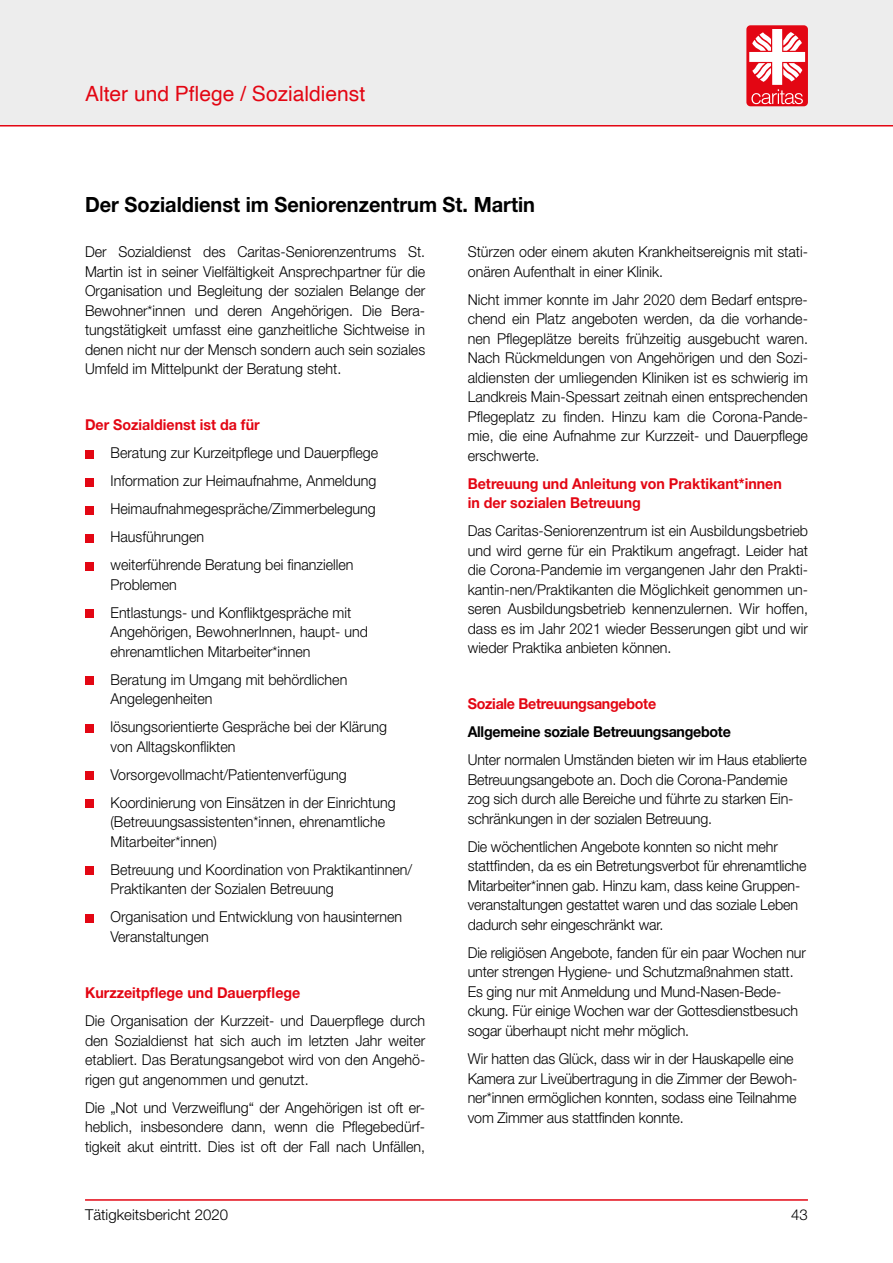
<style>
.page{position:relative;width:893px;height:1263px;background:#fff}
.page>*{position:absolute;margin:0;border:0;box-sizing:border-box;transform-origin:0 0}
.t1{font:700 21px "Helvetica Neue";color:#000;scale:.95 1}
.t2{font:21px "Helvetica";color:#e30613}
.t3{font:300 15px/19.5px "Helvetica Neue";color:#000;scale:.95 1}
.t4{font:700 15px/19.5px "Helvetica Neue";color:#e30613;scale:.95 1}
.t5{font:700 15px "Helvetica Neue";letter-spacing:-.02em;color:#000;scale:.95 1}
.t6{font:700 15px "Helvetica Neue";letter-spacing:-.02em;color:#e30613;scale:.95 1}
.t7{font:300 15px "Helvetica Neue";color:#000}
</style>
<div class="page">
<div style="left:0;top:0;width:893px;height:125px;background:#ededed"></div>
<div style="left:746px;top:25px;width:62px;height:81px;background:#e30613;border-radius:4px"></div>
<svg style="left:749px;top:29px;width:56px;height:75px"></svg>
<hr style="left:85px;top:1199px;width:723px;height:2px;background:#e30613">
<hr style="left:0;top:125px;width:893px;height:1px;background:#e30613">
<div style="left:85px;top:450px;width:9px;height:8px;background:#e30613"></div>
<div style="left:85px;top:478px;width:9px;height:8px;background:#e30613"></div>
<div style="left:85px;top:506px;width:9px;height:8px;background:#e30613"></div>
<div style="left:85px;top:534px;width:9px;height:8px;background:#e30613"></div>
<div style="left:85px;top:562px;width:9px;height:8px;background:#e30613"></div>
<div style="left:85px;top:609px;width:9px;height:9px;background:#e30613"></div>
<div style="left:85px;top:676px;width:9px;height:9px;background:#e30613"></div>
<div style="left:85px;top:724px;width:9px;height:8px;background:#e30613"></div>
<div style="left:85px;top:771px;width:9px;height:9px;background:#e30613"></div>
<div style="left:85px;top:799px;width:9px;height:9px;background:#e30613"></div>
<div style="left:85px;top:866px;width:9px;height:9px;background:#e30613"></div>
<div style="left:85px;top:914px;width:9px;height:8px;background:#e30613"></div>
<h1 class="t2" style="left:85px;top:77px;width:282px">Alter und Pflege / Sozialdienst</h1>
<h1 class="t1" style="left:85px;top:192px;width:475px">Der Sozialdienst im Seniorenzentrum St. Martin</h1>
<p class="t3" style="left:85px;top:242px;width:360px;text-align:justify">Der Sozialdienst des Caritas-Seniorenzentrums St.<br>Martin ist in seiner Vielfältigkeit Ansprechpartner für die Organisation und Begleitung der sozialen Belange der Bewohner*innen und deren Angehörigen. Die Bera&shy;tungstätigkeit umfasst eine ganzheitliche Sichtweise in denen nicht nur der Mensch sondern auch sein soziales Umfeld im Mittelpunkt der Beratung steht.</p>
<p class="t3" style="left:468px;top:242px;width:360px">Stürzen oder einem akuten Krankheitsereignis mit stati&shy;onären Aufenthalt in einer Klinik.</p>
<p class="t3" style="left:468px;top:289px;width:360px;text-align:justify">Nicht immer konnte im Jahr 2020 dem Bedarf entspre&shy;chend ein Platz angeboten werden, da die vorhande&shy;nen Pflegeplätze bereits frühzeitig ausgebucht waren.<br>Nach Rückmeldungen von Angehörigen und den Sozi&shy;aldiensten der umliegenden Kliniken ist es schwierig im Landkreis Main-Spessart zeitnah einen entsprechenden Pflegeplatz zu finden. Hinzu kam die Corona-Pande&shy;mie, die eine Aufnahme zur Kurzzeit- und Dauerpflege erschwerte.</p>
<p class="t4" style="left:468px;top:473px;width:332px">Betreuung und Anleitung von Praktikant*innen in der sozialen Betreuung</p>
<p class="t3" style="left:468px;top:521px;width:360px;text-align:justify">Das Caritas-Seniorenzentrum ist ein Ausbildungsbetrieb und wird gerne für ein Praktikum angefragt. Leider hat die Corona-Pandemie im vergangenen Jahr den Prakti&shy;kantin-nen/Praktikanten die Möglichkeit genommen un&shy;seren Ausbildungsbetrieb kennenzulernen. Wir hoffen, dass es im Jahr 2021 wieder Besserungen gibt und wir wieder Praktika anbieten können.</p>
<p class="t4" style="left:85px;top:415px;width:185px">Der Sozialdienst ist da für</p>
<p class="t3" style="left:111px;top:439px;width:283px;line-height:28px">Beratung zur Kurzeitpflege und Dauerpflege Information zur Heimaufnahme, Anmeldung Heimaufnahmegespräche/Zimmerbelegung Hausführungen<br>weiterführende Beratung bei finanziellen</p>
<p class="t3" style="left:111px;top:570px;width:255px;line-height:28px">Problemen<br>Entlastungs- und Konfliktgespräche mit</p>
<p class="t3" style="left:111px;top:622px;width:272px">Angehörigen, BewohnerInnen, haupt- und ehrenamtlichen Mitarbeiter*innen</p>
<p class="t3" style="left:111px;top:669px;width:251px">Beratung im Umgang mit behördlichen<br>Angelegenheiten</p>
<p class="t3" style="left:111px;top:717px;width:292px">lösungsorientierte Gespräche bei der Klärung von Alltagskonflikten</p>
<p class="t3" style="left:111px;top:760px;width:302px;line-height:28px">Vorsorgevollmacht/Patientenverfügung<br>Koordinierung von Einsätzen in der Einrichtung</p>
<p class="t3" style="left:111px;top:812px;width:290px">(Betreuungsassistenten*innen, ehrenamtliche<br>Mitarbeiter*innen)</p>
<p class="t3" style="left:111px;top:859px;width:319px">Betreuung und Koordination von Praktikantinnen/<br>Praktikanten der Sozialen Betreuung</p>
<p class="t3" style="left:111px;top:907px;width:308px">Organisation und Entwicklung von hausinternen<br>Veranstaltungen</p>
<p class="t6" style="left:468px;top:695px;width:200px">Soziale Betreuungsangebote</p>
<p class="t5" style="left:468px;top:723px;width:278px">Allgemeine soziale Betreuungsangebote</p>
<p class="t3" style="left:468px;top:750px;width:359px">Unter normalen Umständen bieten wir im Haus etablierte Betreuungsangebote an. Doch die Corona-Pandemie zog sich durch alle Bereiche und führte zu starken Ein&shy;schränkungen in der sozialen Betreuung.</p>
<p class="t3" style="left:468px;top:836px;width:358px">Die wöchentlichen Angebote konnten so nicht mehr stattfinden, da es ein Betretungsverbot für ehrenamtliche Mitarbeiter*innen gab. Hinzu kam, dass keine Gruppen&shy;veranstaltungen gestattet waren und das soziale Leben dadurch sehr eingeschränkt war.</p>
<p class="t3" style="left:468px;top:942px;width:357px">Die religiösen Angebote, fanden für ein paar Wochen nur unter strengen Hygiene- und Schutzmaßnahmen statt.<br>Es ging nur mit Anmeldung und Mund-Nasen-Bede&shy;ckung. Für einige Wochen war der Gottesdienstbesuch sogar überhaupt nicht mehr möglich.</p>
<p class="t3" style="left:468px;top:1048px;width:349px">Wir hatten das Glück, dass wir in der Hauskapelle eine Kamera zur Liveübertragung in die Zimmer der Bewoh&shy;ner*innen ermöglichen konnten, sodass eine Teilnahme vom Zimmer aus stattfinden konnte.</p>
<p class="t4" style="left:85px;top:982px;width:228px">Kurzzeitpflege und Dauerpflege</p>
<p class="t3" style="left:85px;top:1010px;width:360px;text-align:justify">Die Organisation der Kurzzeit- und Dauerpflege durch den Sozialdienst hat sich auch im letzten Jahr weiter etabliert. Das Beratungsangebot wird von den Angehö&shy;rigen gut angenommen und genutzt.</p>
<p class="t3" style="left:85px;top:1097px;width:360px;text-align:justify">Die „Not und Verzweiflung“ der Angehörigen ist oft er&shy;heblich, insbesondere dann, wenn die Pflegebedürf&shy;tigkeit akut eintritt. Dies ist oft der Fall nach Unfällen,</p>
<p class="t7" style="left:85px;top:1205px;width:145px">Tätigkeitsbericht 2020</p>
<p class="t7" style="left:791px;top:1205px;width:18px">43</p>
</div>
